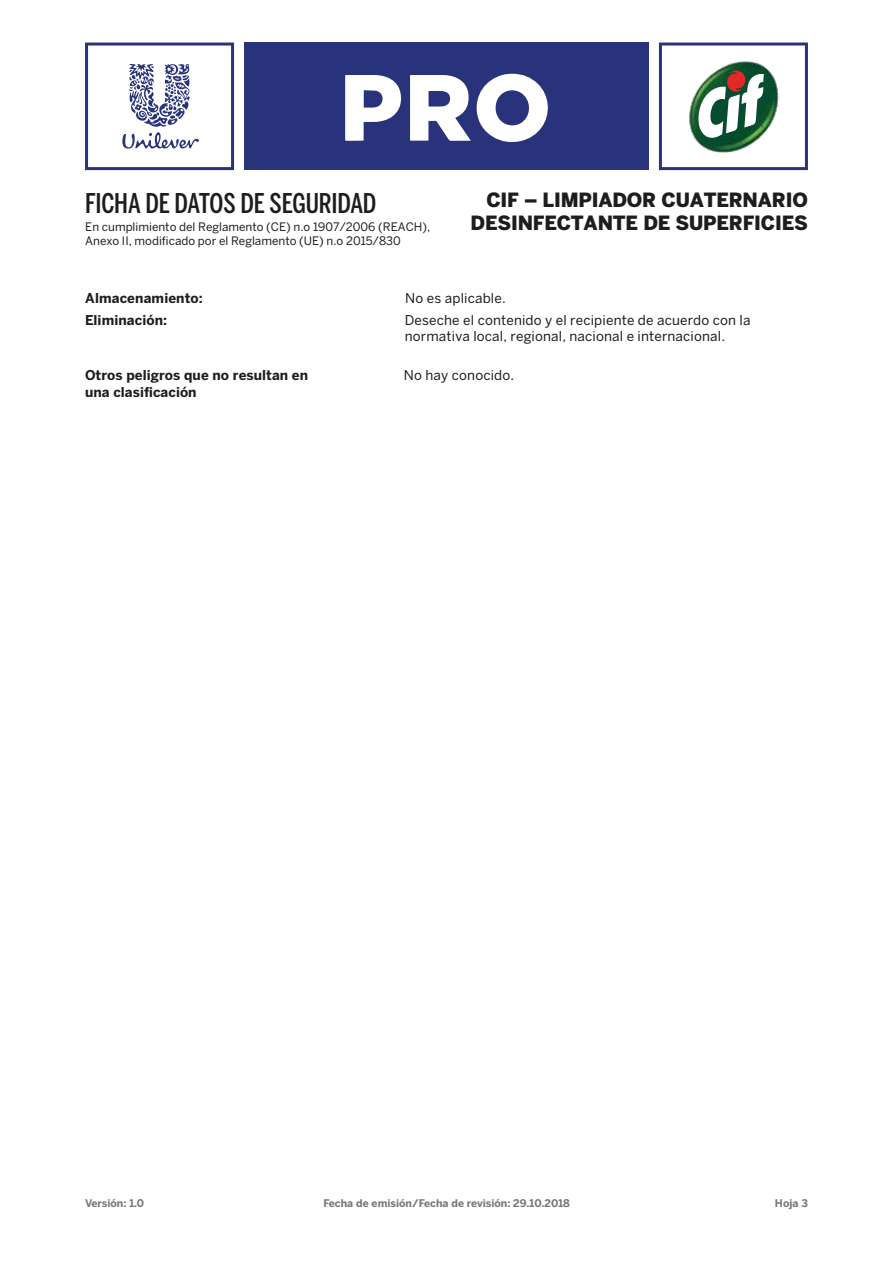
<style>
.page{position:relative;width:893px;height:1263px;background:#fff}
.page>*{position:absolute;margin:0;border:0;box-sizing:border-box;transform-origin:0 0}
.t1{font:500 27px "Benton Sans Comp";letter-spacing:-.005em;color:#1d1d1b}
.t2{font:900 19.5px "Benton Sans";letter-spacing:-.01em;color:#1d1d1b}
.t3{font:13.5px/16.2px "Benton Sans";letter-spacing:.01em;color:#1d1d1b}
.t4{font:700 13.5px/16.2px "Benton Sans";letter-spacing:.005em;color:#1d1d1b}
.t5{font:11.7px "Benton Sans";color:#1d1d1b}
.t6{font:700 10.5px "Benton Sans";color:#74777b}
</style>
<div class="page">
<svg style="left:659px;top:43px;width:149px;height:127px"></svg>
<div style="left:245px;top:43px;width:404px;height:127px;background:#29337b"></div>
<svg style="left:85px;top:43px;width:149px;height:127px"></svg>
<svg style="left:410px;top:74px;width:138px;height:69px"></svg>
<svg style="left:345px;top:75px;width:56px;height:66px"></svg>
<h1 class="t1" style="left:85px;top:187px;width:293px">FICHA DE DATOS DE SEGURIDAD</h1>
<h2 class="t2" style="left:486px;top:188px;width:323px">CIF – LIMPIADOR CUATERNARIO</h2>
<p class="t5" style="left:85px;top:220px;width:346px">En cumplimiento del Reglamento (CE) n.o 1907/2006 (REACH),</p>
<h2 class="t2" style="left:471px;top:211px;width:339px">DESINFECTANTE DE SUPERFICIES</h2>
<p class="t5" style="left:85px;top:234px;width:317px">Anexo II, modificado por el Reglamento (UE) n.o 2015/830</p>
<p class="t4" style="left:85px;top:290px;width:119px">Almacenamiento:</p>
<p class="t3" style="left:405px;top:290px;width:102px">No es aplicable.</p>
<p class="t4" style="left:85px;top:312px;width:84px">Eliminación:</p>
<p class="t3" style="left:405px;top:312px;width:347px">Deseche el contenido y el recipiente de acuerdo con la normativa local, regional, nacional e internacional.</p>
<p class="t4" style="left:85px;top:367px;width:225px">Otros peligros que no resultan en una clasificación</p>
<p class="t3" style="left:404px;top:367px;width:112px">No hay conocido.</p>
<p class="t6" style="left:85px;top:1197px;width:60px">Versión: 1.0</p>
<p class="t6" style="left:323px;top:1197px;width:248px">Fecha de emisión/Fecha de revisión: 29.10.2018</p>
<p class="t6" style="left:775px;top:1197px;width:34px">Hoja 3</p>
</div>
